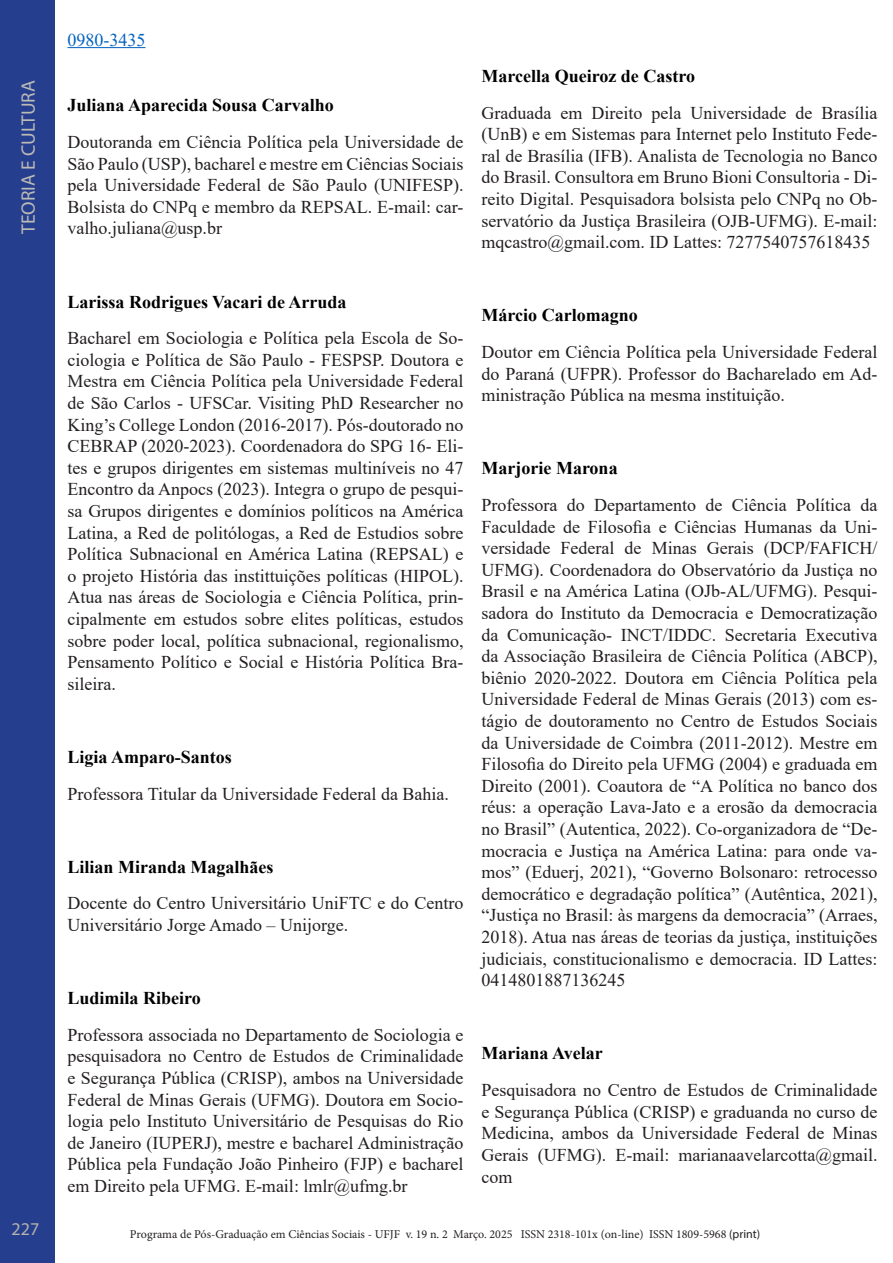
<style>
.page{position:relative;width:893px;height:1263px;background:#fff}
.page>*{position:absolute;margin:0;border:0;box-sizing:border-box;transform-origin:0 0}
.t1{font:19.5px "Myriad Pro";color:#bcbab6}
.Normal__Web{font:18px/21.6px "Times New Roman";color:#231f20;text-align:justify}
.Normal__Web-2{font:700 18px "Times New Roman";color:#000}
.Footnote_text{font:18px "Times New Roman";color:#0563c1}
.t2{font:18px "Myriad Pro";color:#b5b2ad}
.t3{font:12px "Minion Pro";color:#231f20}
.s1{font-family:"Myriad Pro"}
</style>
<div class="page">
<div style="left:0;top:0;width:54px;height:1263px;background:#253f8e"></div>
<hr style="left:68px;top:47px;width:77px;height:1px;background:#0563c1">
<p class="t1" style="left:16px;top:234px;width:155px;rotate:-90deg">TEORIA E CULTURA</p>
<p class="t2" style="left:12px;top:1218px;width:29px">227</p>
<p class="Footnote_text" style="left:68px;top:27px;width:79px">0980-3435</p>
<p class="Normal__Web-2" style="left:68px;top:92px;width:268px">Juliana Aparecida Sousa Carvalho</p>
<p class="Normal__Web" style="left:68px;top:131px;width:398px">Doutoranda em Ciência Política pela Universidade de São Paulo (USP), bacharel e mestre em Ciências Sociais pela Universidade Federal de São Paulo (UNIFESP).<br>Bolsista do CNPq e membro da REPSAL. E-mail: car&shy;valho.juliana@usp.br</p>
<p class="Normal__Web-2" style="left:482px;top:63px;width:215px">Marcella Queiroz de Castro</p>
<p class="Normal__Web" style="left:482px;top:101px;width:398px">Graduada em Direito pela Universidade de Brasília (UnB) e em Sistemas para Internet pelo Instituto Fede&shy;ral de Brasília (IFB). Analista de Tecnologia no Banco do Brasil. Consultora em Bruno Bioni Consultoria - Di&shy;reito Digital. Pesquisadora bolsista pelo CNPq no Ob&shy;servatório da Justiça Brasileira (OJB-UFMG). E-mail: mqcastro@gmail.com. ID Lattes: 7277540757618435</p>
<p class="Normal__Web-2" style="left:68px;top:289px;width:281px">Larissa Rodrigues Vacari de Arruda</p>
<p class="Normal__Web" style="left:68px;top:327px;width:398px">Bacharel em Sociologia e Política pela Escola de So&shy;ciologia e Política de São Paulo - FESPSP. Doutora e Mestra em Ciência Política pela Universidade Federal de São Carlos - UFSCar. Visiting PhD Researcher no King’s College London (2016-2017). Pós-doutorado no CEBRAP (2020-2023). Coordenadora do SPG 16- Eli&shy;tes e grupos dirigentes em sistemas multiníveis no 47<br>Encontro da Anpocs (2023). Integra o grupo de pesqui&shy;sa Grupos dirigentes e domínios políticos na América Latina, a Red de politólogas, a Red de Estudios sobre Política Subnacional en América Latina (REPSAL) e o projeto História das instittuições políticas (HIPOL).<br>Atua nas áreas de Sociologia e Ciência Política, prin&shy;cipalmente em estudos sobre elites políticas, estudos sobre poder local, política subnacional, regionalismo, Pensamento Político e Social e História Política Bra&shy;sileira.</p>
<p class="Normal__Web-2" style="left:68px;top:744px;width:166px">Ligia Amparo-Santos</p>
<p class="Normal__Web" style="left:68px;top:782px;width:383px">Professora Titular da Universidade Federal da Bahia.</p>
<p class="Normal__Web-2" style="left:68px;top:854px;width:208px">Lilian Miranda Magalhães</p>
<p class="Normal__Web" style="left:68px;top:892px;width:398px">Docente do Centro Universitário UniFTC e do Centro<br>Universitário Jorge Amado – Unijorge.</p>
<p class="Normal__Web-2" style="left:68px;top:985px;width:135px">Ludimila Ribeiro</p>
<p class="Normal__Web" style="left:68px;top:1023px;width:398px">Professora associada no Departamento de Sociologia e pesquisadora no Centro de Estudos de Criminalidade e Segurança Pública (CRISP), ambos na Universidade Federal de Minas Gerais (UFMG). Doutora em Socio&shy;logia pelo Instituto Universitário de Pesquisas do Rio de Janeiro (IUPERJ), mestre e bacharel Administração Pública pela Fundação João Pinheiro (FJP) e bacharel em Direito pela UFMG. E-mail: lmlr@ufmg.br</p>
<p class="Normal__Web-2" style="left:482px;top:302px;width:158px">Márcio Carlomagno</p>
<p class="Normal__Web" style="left:482px;top:341px;width:398px">Doutor em Ciência Política pela Universidade Federal do Paraná (UFPR). Professor do Bacharelado em Ad&shy;ministração Pública na mesma instituição.</p>
<p class="Normal__Web-2" style="left:482px;top:455px;width:138px">Marjorie Marona</p>
<p class="Normal__Web" style="left:482px;top:494px;width:398px">Professora do Departamento de Ciência Política da Faculdade de Filosofia e Ciências Humanas da Uni&shy;versidade Federal de Minas Gerais (DCP/FAFICH/ UFMG). Coordenadora do Observatório da Justiça no Brasil e na América Latina (OJb-AL/UFMG). Pesqui&shy;sadora do Instituto da Democracia e Democratização da Comunicação- INCT/IDDC. Secretaria Executiva da Associação Brasileira de Ciência Política (ABCP), biênio 2020-2022. Doutora em Ciência Política pela Universidade Federal de Minas Gerais (2013) com es&shy;tágio de doutoramento no Centro de Estudos Sociais da Universidade de Coimbra (2011-2012). Mestre em Filosofia do Direito pela UFMG (2004) e graduada em Direito (2001). Coautora de “A Política no banco dos réus: a operação Lava-Jato e a erosão da democracia no Brasil” (Autentica, 2022). Co-organizadora de “De&shy;mocracia e Justiça na América Latina: para onde va&shy;mos” (Eduerj, 2021), “Governo Bolsonaro: retrocesso democrático e degradação política” (Autêntica, 2021), “Justiça no Brasil: às margens da democracia” (Arraes, 2018). Atua nas áreas de teorias da justiça, instituições judiciais, constitucionalismo e democracia. ID Lattes:<br>0414801887136245</p>
<p class="Normal__Web-2" style="left:482px;top:1040px;width:123px">Mariana Avelar</p>
<p class="Normal__Web" style="left:482px;top:1079px;width:398px">Pesquisadora no Centro de Estudos de Criminalidade e Segurança Pública (CRISP) e graduanda no curso de Medicina, ambos da Universidade Federal de Minas Gerais (UFMG). E-mail: marianaavelarcotta@gmail. com</p>
<p class="t3" style="left:130px;top:1226px;width:632px">Programa de Pós-Graduação em Ciências Sociais - UFJF v. 19 n. 2 Março. 2025 ISSN 2318-101x (on-line) ISSN 1809-5968 <span class="s1">(print)</span></p>
</div>
